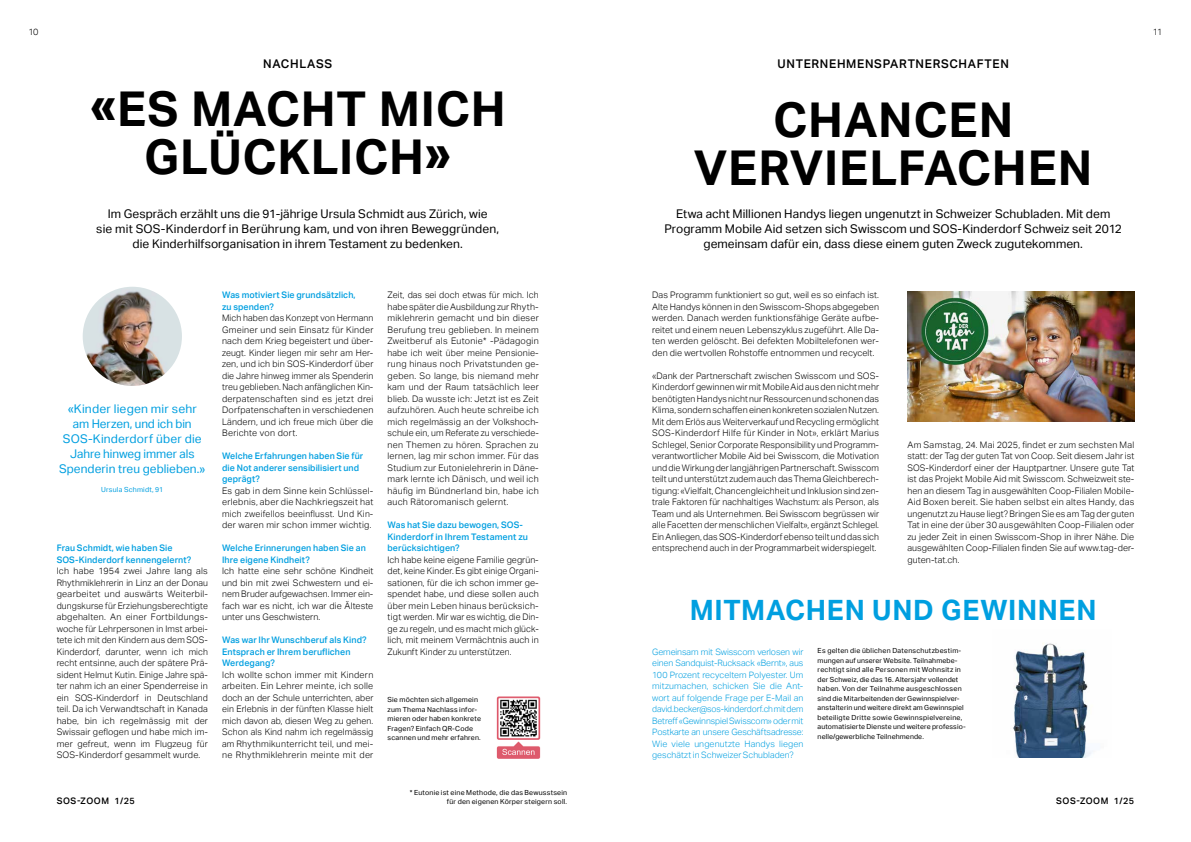
<style>
.page{position:relative;width:1191px;height:842px;background:#fff}
.page>*{position:absolute;margin:0;border:0;box-sizing:border-box;transform-origin:0 0}
.t1{font:700 48px/48px "Aktiv Grotesk";letter-spacing:.015em;color:#000;text-align:center}
.t2{font:700 28px "Aktiv Grotesk";letter-spacing:.025em;color:#009fe0}
.t3{font:12px/15px "Aktiv Grotesk";letter-spacing:.005em;color:#000;text-align:center}
.t4{font:12px/15px "Aktiv Grotesk";letter-spacing:.005em;color:#009fe0;text-align:center}
.t5{font:500 12px "Aktiv Grotesk";letter-spacing:.055em;color:#000}
.t6{font:300 9px/11.5px "Aktiv Grotesk";letter-spacing:.01em;color:#000;text-align:justify}
.t7{font:500 9px/11.5px "Aktiv Grotesk";letter-spacing:.01em;color:#009fe0}
.t8{font:500 9px "Aktiv Grotesk";letter-spacing:.065em;color:#000}
.t9{font:300 8.8px/11.5px "Aktiv Grotesk";letter-spacing:.005em;color:#009fe0;text-align:justify}
.t10{font:7px/9.5px "Aktiv Grotesk";letter-spacing:.025em;color:#000}
.t11{font:7px "Aktiv Grotesk";letter-spacing:.03em;color:#009fe0}
</style>
<div class="page">
<img style="left:83px;top:287px;width:99px;height:99px;border-radius:50px">
<img style="left:1013px;top:643px;width:80px;height:115px">
<img style="left:496px;top:696px;width:45px;height:63px">
<img style="left:907px;top:292px;width:227px;height:130px">
<p class="t6" style="left:28px;top:26px;width:12px">10</p>
<h3 class="t5" style="left:263px;top:57px;width:71px">NACHLASS</h3>
<h1 class="t1" style="left:90px;top:85px;width:417px">«ES MACHT MICH<br>GLÜCKLICH»</h1>
<h3 class="t3" style="left:96px;top:206px;width:404px">Im Gespräch erzählt uns die 91-jährige Ursula Schmidt aus Zürich, wie<br>sie mit SOS-Kinderdorf in Berührung kam, und von ihren Beweggründen, die Kinderhilfsorganisation in ihrem Testament zu bedenken.</h3>
<h3 class="t4" style="left:59px;top:402px;width:148px">«Kinder liegen mir sehr am Herzen, und ich bin<br>SOS-Kinderdorf über die<br>Jahre hinweg immer als<br>Spenderin treu geblieben.»</h3>
<p class="t11" style="left:101px;top:486px;width:64px">Ursula Schmidt, 91</p>
<p class="t7" style="left:57px;top:542px;width:136px">Frau Schmidt, wie haben Sie<br>SOS-Kinderdorf kennengelernt?</p>
<p class="t6" style="left:57px;top:565px;width:153px">Ich habe 1954 zwei Jahre lang als Rhythmiklehrerin in Linz an der Donau gearbeitet und auswärts Weiterbil&shy;dungskurse für Erziehungsberechtigte abgehalten. An einer Fortbildungs&shy;woche für Lehrpersonen in Imst arbei&shy;tete ich mit den Kindern aus dem SOS-Kinderdorf, darunter, wenn ich mich recht entsinne, auch der spätere Prä&shy;sident Helmut Kutin. Einige Jahre spä&shy;ter nahm ich an einer Spenderreise in ein SOS- Kinderdorf in Deutschland teil. Da ich Verwandtschaft in Kanada habe, bin ich regelmässig mit der Swissair geflogen und habe mich im&shy;mer gefreut, wenn im Flugzeug für SOS-Kinderdorf gesammelt wurde.</p>
<p class="t7" style="left:222px;top:289px;width:135px">Was motiviert Sie grundsätzlich, zu spenden?</p>
<p class="t6" style="left:222px;top:312px;width:153px">Mich haben das Konzept von Hermann Gmeiner und sein Einsatz für Kinder nach dem Krieg begeistert und über&shy;zeugt. Kinder liegen mir sehr am Her&shy;zen, und ich bin SOS-Kinderdorf über die Jahre hinweg immer als Spenderin treu geblieben. Nach anfänglichen Kin&shy;derpatenschaften sind es jetzt drei Dorfpatenschaften in verschiedenen Ländern, und ich freue mich über die Berichte von dort.</p>
<p class="t7" style="left:222px;top:450px;width:143px">Welche Erfahrungen haben Sie für die Not anderer sensibilisiert und geprägt?</p>
<p class="t6" style="left:222px;top:485px;width:153px">Es gab in dem Sinne kein Schlüssel&shy;erlebnis, aber die Nachkriegszeit hat mich zweifellos beeinflusst. Und Kin&shy;der waren mir schon immer wichtig.</p>
<p class="t7" style="left:222px;top:542px;width:145px">Welche Erinnerungen haben Sie an<br>Ihre eigene Kindheit?</p>
<p class="t6" style="left:222px;top:565px;width:153px">Ich hatte eine sehr schöne Kindheit und bin mit zwei Schwestern und ei&shy;nem Bruder aufgewachsen. Immer ein&shy;fach war es nicht, ich war die Älteste unter uns Geschwistern.</p>
<p class="t7" style="left:222px;top:634px;width:146px">Was war Ihr Wunschberuf als Kind?<br>Entsprach er Ihrem beruflichen<br>Werdegang?</p>
<p class="t6" style="left:222px;top:669px;width:153px">Ich wollte schon immer mit Kindern arbeiten. Ein Lehrer meinte, ich solle doch an der Schule unterrichten, aber ein Erlebnis in der fünften Klasse hielt mich davon ab, diesen Weg zu gehen.<br>Schon als Kind nahm ich regelmässig am Rhythmikunterricht teil, und mei&shy;ne Rhythmiklehrerin meinte mit der</p>
<p class="t6" style="left:387px;top:289px;width:153px">Zeit, das sei doch etwas für mich. Ich habe später die Ausbildung zur Rhyth&shy;miklehrerin gemacht und bin dieser Berufung treu geblieben. In meinem Zweitberuf als Eutonie* -Pädagogin habe ich weit über meine Pensionie&shy;rung hinaus noch Privatstunden ge&shy;geben. So lange, bis niemand mehr kam und der Raum tatsächlich leer blieb. Da wusste ich: Jetzt ist es Zeit aufzuhören. Auch heute schreibe ich mich regelmässig an der Volkshoch&shy;schule ein, um Referate zu verschiede&shy;nen Themen zu hören. Sprachen zu lernen, lag mir schon immer. Für das Studium zur Eutonielehrerin in Däne&shy;mark lernte ich Dänisch, und weil ich häufig im Bündnerland bin, habe ich auch Rätoromanisch gelernt.</p>
<p class="t7" style="left:387px;top:519px;width:142px">Was hat Sie dazu bewogen, SOS-<br>Kinderdorf in Ihrem Testament zu berücksichtigen?</p>
<p class="t6" style="left:387px;top:554px;width:153px">Ich habe keine eigene Familie gegrün&shy;det, keine Kinder. Es gibt einige Organi&shy;sationen, für die ich schon immer ge&shy;spendet habe, und diese sollen auch über mein Leben hinaus berücksich&shy;tigt werden. Mir war es wichtig, die Din&shy;ge zu regeln, und es macht mich glück&shy;lich, mit meinem Vermächtnis auch in Zukunft Kinder zu unterstützen.</p>
<p class="t10" style="left:387px;top:695px;width:95px">Sie möchten sich allgemein zum Thema Nachlass infor&shy;mieren oder haben konkrete<br>Fragen? Einfach QR-Code scannen und mehr erfahren.</p>
<h3 class="t5" style="left:777px;top:57px;width:233px">UNTERNEHMENSPARTNERSCHAFTEN</h3>
<h1 class="t1" style="left:694px;top:97px;width:400px">CHANCEN<br>VERVIELFACHEN</h1>
<h3 class="t3" style="left:664px;top:206px;width:459px">Etwa acht Millionen Handys liegen ungenutzt in Schweizer Schubladen. Mit dem<br>Programm Mobile Aid setzen sich Swisscom und SOS-Kinderdorf Schweiz seit 2012 gemeinsam dafür ein, dass diese einem guten Zweck zugutekommen.</h3>
<p class="t6" style="left:652px;top:289px;width:228px">Das Programm funktioniert so gut, weil es so einfach ist.<br>Alte Handys können in den Swisscom-Shops abgegeben werden. Danach werden funktionsfähige Geräte aufbe&shy;reitet und einem neuen Lebenszyklus zugeführt. Alle Da&shy;ten werden gelöscht. Bei defekten Mobiltelefonen wer&shy;den die wertvollen Rohstoffe entnommen und recycelt.</p>
<p class="t6" style="left:652px;top:370px;width:228px">«Dank der Partnerschaft zwischen Swisscom und SOS-Kinderdorf gewinnen wir mit Mobile Aid aus den nicht mehr benötigten Handys nicht nur Ressourcen und schonen das Klima, sondern schaffen einen konkreten sozialen Nutzen.<br>Mit dem Erlös aus Weiterverkauf und Recycling ermöglicht SOS-Kinderdorf Hilfe für Kinder in Not», erklärt Marius Schlegel, Senior Corporate Responsibility und Programm&shy;verantwortlicher Mobile Aid bei Swisscom, die Motivation und die Wirkung der langjährigen Partnerschaft. Swisscom teilt und unterstützt zudem auch das Thema Gleichberech&shy;tigung: «Vielfalt, Chancengleichheit und Inklusion sind zen&shy;trale Faktoren für nachhaltiges Wachstum: als Person, als Team und als Unternehmen. Bei Swisscom begrüssen wir alle Facetten der menschlichen Vielfalt», ergänzt Schlegel.<br>Ein Anliegen, das SOS-Kinderdorf ebenso teilt und das sich entsprechend auch in der Programmarbeit widerspiegelt.</p>
<p class="t6" style="left:907px;top:439px;width:228px">Am Samstag, 24. Mai 2025, findet er zum sechsten Mal statt: der Tag der guten Tat von Coop. Seit diesem Jahr ist SOS-Kinderdorf einer der Hauptpartner. Unsere gute Tat ist das Projekt Mobile Aid mit Swisscom. Schweizweit ste&shy;hen an diesem Tag in ausgewählten Coop-Filialen Mobile-Aid Boxen bereit. Sie haben selbst ein altes Handy, das ungenutzt zu Hause liegt? Bringen Sie es am Tag der guten Tat in eine der über 30 ausgewählten Coop-Filialen oder zu jeder Zeit in einen Swisscom-Shop in ihrer Nähe. Die ausgewählten Coop-Filialen finden Sie auf www.tag-der&shy;guten-tat.ch.</p>
<h2 class="t2" style="left:690px;top:594px;width:408px">MITMACHEN UND GEWINNEN</h2>
<p class="t9" style="left:652px;top:646px;width:153px">Gemeinsam mit Swisscom verlosen wir einen Sandquist-Rucksack «Bernt», aus 100 Prozent recyceltem Polyester. Um mitzumachen, schicken Sie die Ant&shy;wort auf folgende Frage per E-Mail an david.becker@sos-kinderdorf.ch mit dem Betreff «Gewinnspiel Swisscom» oder mit Postkarte an unsere Geschäftsadresse:<br>Wie viele ungenutzte Handys liegen geschätzt in Schweizer Schubladen?</p>
<p class="t10" style="left:817px;top:646px;width:150px">Es gelten die üblichen Datenschutzbestim&shy;mungen auf unserer Website. Teilnahmebe&shy;rechtigt sind alle Personen mit Wohnsitz in der Schweiz, die das 16. Altersjahr vollendet haben. Von der Teilnahme ausgeschlossen sind die Mitarbeitenden der Gewinnspielver&shy;anstalterin und weitere direkt am Gewinnspiel beteiligte Dritte sowie Gewinnspielvereine, automatisierte Dienste und weitere professio&shy;nelle/gewerbliche Teilnehmende.</p>
<p class="t10" style="left:410px;top:787px;width:159px;text-align:right">* Eutonie ist eine Methode, die das Bewusstsein für den eigenen Körper steigern soll.</p>
<p class="t8" style="left:57px;top:796px;width:80px">SOS-ZOOM 1/25</p>
<p class="t8" style="left:1056px;top:796px;width:80px">SOS-ZOOM 1/25</p>
<p class="t6" style="left:1152px;top:26px;width:11px">11</p>
</div>
